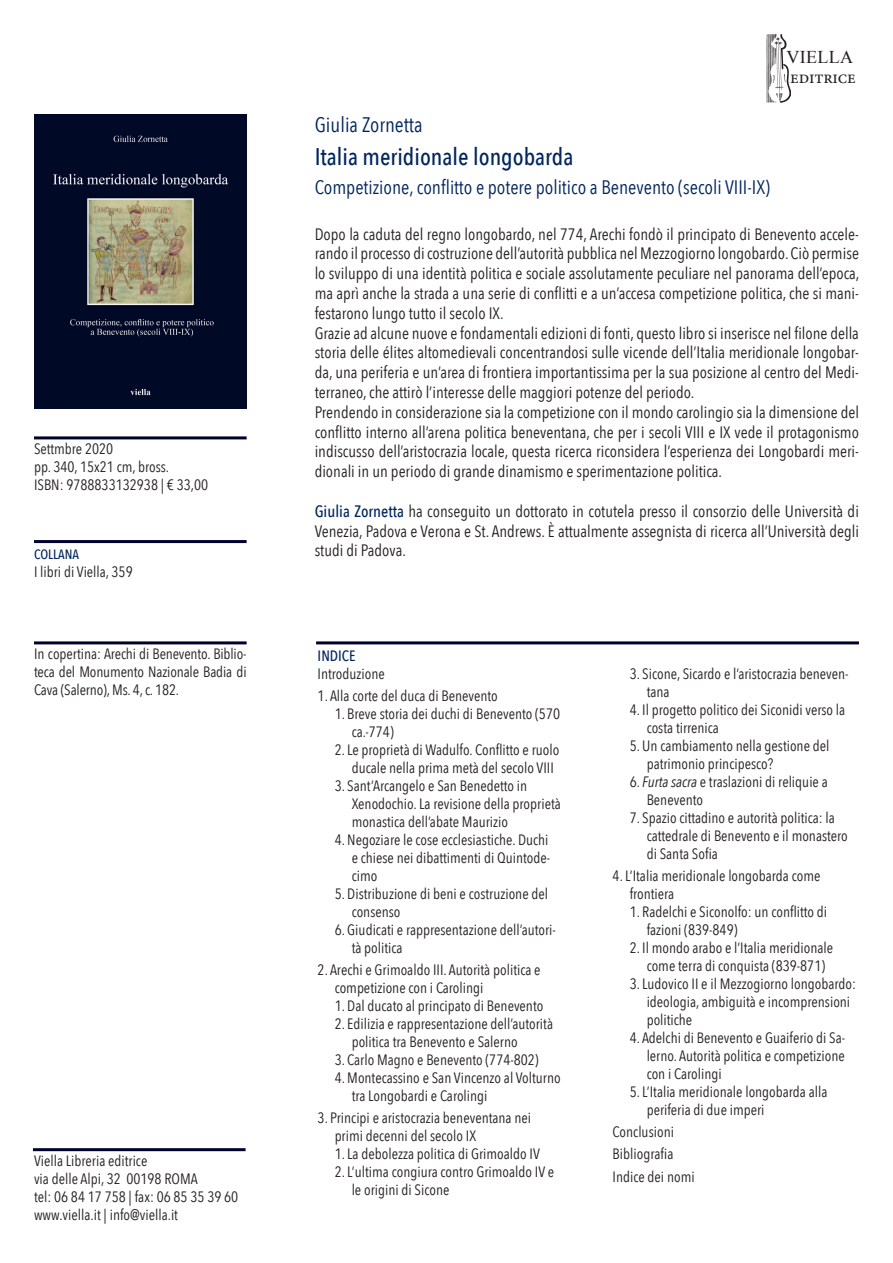
<style>
.page{position:relative;width:893px;height:1263px;background:#fff}
.page>*{position:absolute;margin:0;border:0;box-sizing:border-box;transform-origin:0 0}
.titolo{font:500 24px "Avenir Next Condensed";color:#00255d}
.titolo-2{font:21px "Avenir Next Condensed";color:#00255d}
.sottotitolo{font:19.5px "Avenir Next Condensed";color:#00255d}
.t1{font:18px "Minion Pro";letter-spacing:-.01em;color:#231f20}
.t2{font:18px "Times New Roman";letter-spacing:.02em;color:#231f20}
.sinossi{font:16.5px/19.8px "Avenir Next Condensed";color:#231f20;text-align:justify}
.indice{font:15px/18px "Avenir Next Condensed";color:#231f20}
.colonna_sinistra{font:15px/18px "Avenir Next Condensed";color:#231f20;text-align:justify}
.indirizzi{font:15px "Avenir Next Condensed";color:#231f20}
.indice-2{font:500 15px "Avenir Next Condensed";color:#00255d}
.indice-3{font:500 13.5px "Avenir Next Condensed";color:#00255d}
.s1{font-weight:500;color:#00255d}
.s2{font-style:italic}
</style>
<div class="page">
<img style="left:767px;top:34px;width:23px;height:68px">
<img style="left:34px;top:115px;width:213px;height:293px">
<hr style="left:316px;top:641px;width:543px;height:3px;background:#00022e">
<hr style="left:34px;top:641px;width:213px;height:3px;background:#00022e">
<hr style="left:34px;top:436px;width:213px;height:3px;background:#00022e">
<hr style="left:34px;top:540px;width:213px;height:3px;background:#00022e">
<hr style="left:33px;top:1148px;width:213px;height:3px;background:#00022e">
<p class="colonna_sinistra" style="left:34px;top:439px;width:81px">Settmbre 2020</p>
<p class="colonna_sinistra" style="left:34px;top:457px;width:137px">pp. 340, 15x21 cm, bross.</p>
<p class="colonna_sinistra" style="left:34px;top:475px;width:176px">ISBN: 9788833132938 | € 33,00</p>
<p class="indice-3" style="left:34px;top:546px;width:47px">COLLANA</p>
<p class="colonna_sinistra" style="left:34px;top:562px;width:100px">I libri di Viella, 359</p>
<p class="colonna_sinistra" style="left:34px;top:644px;width:214px">In copertina: Arechi di Benevento. Biblio&shy;teca del Monumento Nazionale Badia di Cava (Salerno), Ms. 4, c. 182.</p>
<p class="indirizzi" style="left:34px;top:1148px;width:115px">Viella Libreria editrice</p>
<p class="indirizzi" style="left:34px;top:1166px;width:165px">via delle Alpi, 32 00198 ROMA</p>
<p class="indirizzi" style="left:34px;top:1184px;width:206px">tel: 06 84 17 758 | fax: 06 85 35 39 60</p>
<p class="indirizzi" style="left:34px;top:1202px;width:146px">www.viella.it | info@viella.it</p>
<p class="t2" style="left:786px;top:45px;width:68px">VIELLA</p>
<p class="t1" style="left:790px;top:65px;width:67px">editrice</p>
<p class="titolo-2" style="left:315px;top:106px;width:109px">Giulia Zornetta</p>
<p class="titolo" style="left:315px;top:142px;width:260px">Italia meridionale longobarda</p>
<p class="sottotitolo" style="left:315px;top:171px;width:457px">Competizione, conflitto e potere politico a Benevento (secoli VIII-IX)</p>
<p class="sinossi" style="left:315px;top:223px;width:546px">Dopo la caduta del regno longobardo, nel 774, Arechi fondò il principato di Benevento accele&shy;rando il processo di costruzione dell’autorità pubblica nel Mezzogiorno longobardo. Ciò permise lo sviluppo di una identità politica e sociale assolutamente peculiare nel panorama dell’epoca, ma aprì anche la strada a una serie di conflitti e a un’accesa competizione politica, che si mani&shy;festarono lungo tutto il secolo IX.</p>
<p class="sinossi" style="left:315px;top:322px;width:546px">Grazie ad alcune nuove e fondamentali edizioni di fonti, questo libro si inserisce nel filone della storia delle élites altomedievali concentrandosi sulle vicende dell’Italia meridionale longobar&shy;da, una periferia e un’area di frontiera importantissima per la sua posizione al centro del Medi&shy;terraneo, che attirò l’interesse delle maggiori potenze del periodo.</p>
<p class="sinossi" style="left:315px;top:401px;width:546px">Prendendo in considerazione sia la competizione con il mondo carolingio sia la dimensione del conflitto interno all’arena politica beneventana, che per i secoli VIII e IX vede il protagonismo indiscusso dell’aristocrazia locale, questa ricerca riconsidera l’esperienza dei Longobardi meri&shy;dionali in un periodo di grande dinamismo e sperimentazione politica.</p>
<p class="sinossi" style="left:315px;top:500px;width:546px"><span class="s1">Giulia Zornetta</span> ha conseguito un dottorato in cotutela presso il consorzio delle Università di Venezia, Padova e Verona e St. Andrews. È attualmente assegnista di ricerca all’Università degli studi di Padova.</p>
<p class="indice-2" style="left:318px;top:646px;width:39px">INDICE</p>
<p class="indice" style="left:318px;top:663px;width:69px">Introduzione</p>
<p class="indice" style="left:318px;top:686px;width:182px">1. Alla corte del duca di Benevento</p>
<p class="indice" style="left:352px;top:704px;width:210px;text-indent:-17px">1. Breve storia dei duchi di Benevento (570 ca.-774)</p>
<p class="indice" style="left:352px;top:740px;width:209px;text-indent:-17px">2. Le proprietà di Wadulfo. Conflitto e ruolo ducale nella prima metà del secolo VIII</p>
<p class="indice" style="left:352px;top:776px;width:211px;text-indent:-17px">3. Sant’Arcangelo e San Benedetto in<br>Xenodochio. La revisione della proprietà monastica dell’abate Maurizio</p>
<p class="indice" style="left:352px;top:830px;width:200px;text-align:justify;text-indent:-17px">4. Negoziare le cose ecclesiastiche. Duchi e chiese nei dibattimenti di Quintode&shy;cimo</p>
<p class="indice" style="left:352px;top:884px;width:198px;text-indent:-17px">5. Distribuzione di beni e costruzione del consenso</p>
<p class="indice" style="left:352px;top:920px;width:206px;text-indent:-17px">6. Giudicati e rappresentazione dell’autori&shy;tà politica</p>
<p class="indice" style="left:335px;top:960px;width:207px;text-indent:-17px">2. Arechi e Grimoaldo III. Autorità politica e competizione con i Carolingi</p>
<p class="indice" style="left:335px;top:996px;width:210px">1. Dal ducato al principato di Benevento</p>
<p class="indice" style="left:352px;top:1014px;width:203px;text-indent:-17px">2. Edilizia e rappresentazione dell’autorità politica tra Benevento e Salerno</p>
<p class="indice" style="left:335px;top:1050px;width:206px">3. Carlo Magno e Benevento (774-802)</p>
<p class="indice" style="left:352px;top:1068px;width:211px;text-indent:-17px">4. Montecassino e San Vincenzo al Volturno tra Longobardi e Carolingi</p>
<p class="indice" style="left:335px;top:1108px;width:198px;text-indent:-17px">3. Principi e aristocrazia beneventana nei primi decenni del secolo IX</p>
<p class="indice" style="left:335px;top:1144px;width:207px">1. La debolezza politica di Grimoaldo IV</p>
<p class="indice" style="left:352px;top:1162px;width:204px;text-indent:-17px">2. L’ultima congiura contro Grimoaldo IV e le origini di Sicone</p>
<p class="indice" style="left:647px;top:663px;width:204px;text-indent:-17px">3. Sicone, Sicardo e l’aristocrazia beneven&shy;tana</p>
<p class="indice" style="left:647px;top:699px;width:200px;text-indent:-17px">4. Il progetto politico dei Siconidi verso la costa tirrenica</p>
<p class="indice" style="left:647px;top:735px;width:184px;text-indent:-17px">5. Un cambiamento nella gestione del patrimonio principesco?</p>
<p class="indice" style="left:647px;top:771px;width:183px;text-indent:-17px">6. <span class="s2">Furta sacra</span> e traslazioni di reliquie a<br>Benevento</p>
<p class="indice" style="left:647px;top:807px;width:203px;text-indent:-17px">7. Spazio cittadino e autorità politica: la cattedrale di Benevento e il monastero di Santa Sofia</p>
<p class="indice" style="left:630px;top:866px;width:192px;text-indent:-17px">4. L’Italia meridionale longobarda come frontiera</p>
<p class="indice" style="left:647px;top:902px;width:182px;text-indent:-17px">1. Radelchi e Siconolfo: un conflitto di fazioni (839-849)</p>
<p class="indice" style="left:647px;top:938px;width:188px;text-indent:-17px">2. Il mondo arabo e l’Italia meridionale come terra di conquista (839-871)</p>
<p class="indice" style="left:647px;top:974px;width:211px;text-indent:-17px">3. Ludovico II e il Mezzogiorno longobardo: ideologia, ambiguità e incomprensioni politiche</p>
<p class="indice" style="left:647px;top:1028px;width:200px;text-align:justify;text-indent:-17px">4. Adelchi di Benevento e Guaiferio di Sa&shy;lerno. Autorità politica e competizione con i Carolingi</p>
<p class="indice" style="left:647px;top:1082px;width:182px;text-indent:-17px">5. L’Italia meridionale longobarda alla periferia di due imperi</p>
<p class="indice" style="left:613px;top:1122px;width:63px">Conclusioni</p>
<p class="indice" style="left:613px;top:1144px;width:62px">Bibliografia</p>
<p class="indice" style="left:613px;top:1166px;width:84px">Indice dei nomi</p>
</div>
